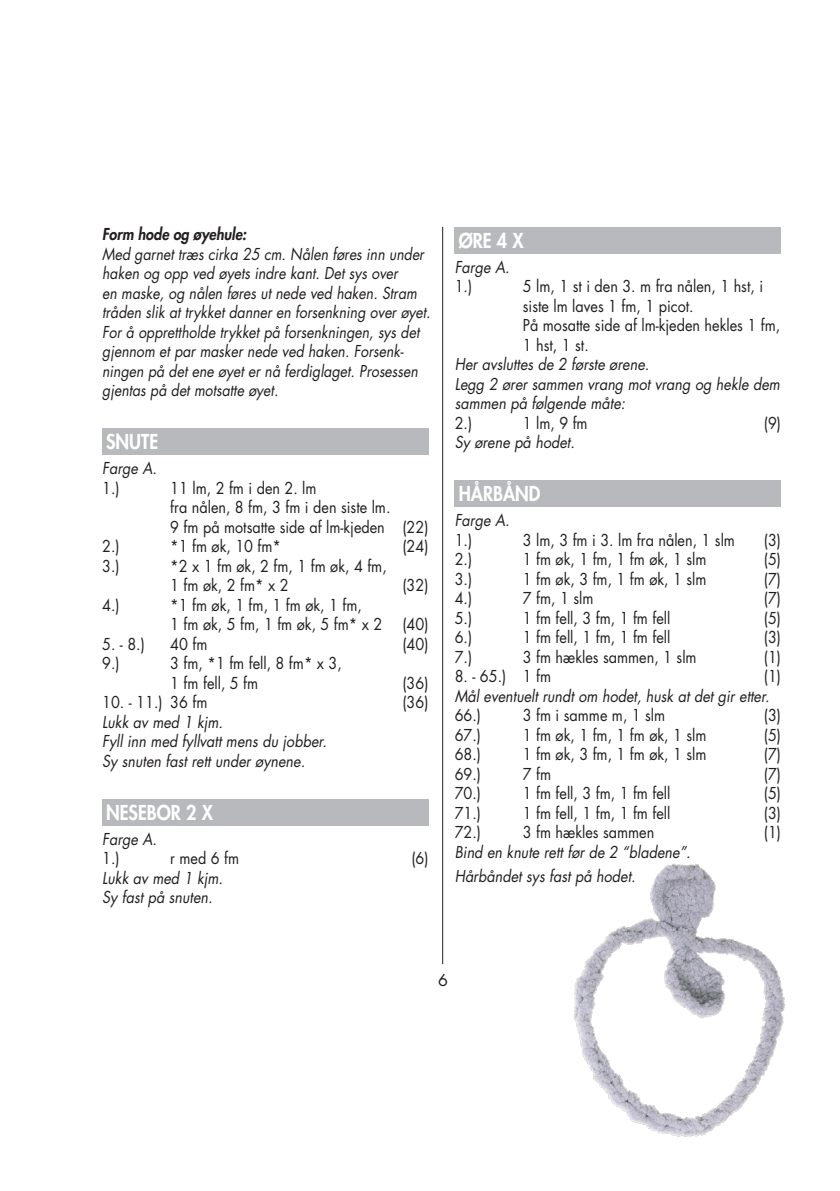
<style>
.page{position:relative;width:840px;height:1191px;background:#fff}
.page>*{position:absolute;margin:0;border:0;box-sizing:border-box;transform-origin:0 0}
.t1{font:800 20px "Futura Std";color:#fff;scale:.9 1}
.t2{font:16px/19.6px "Futura Std";color:#231f20;scale:.9 1}
.t3{font:italic 16px/19.6px "Futura Std";color:#231f20;scale:.9 1}
.t4{font:italic 16px/19.6px "Futura Std";color:#231f20;scale:.88 1}
.t5{font:italic 800 16px "Futura Std";color:#231f20;scale:.9 1}
.t6{font:16px "Futura Std";color:#231f20}
</style>
<div class="page">
<hr style="left:442px;top:227px;width:1px;height:737px;background:#231f20">
<div style="left:102px;top:428px;width:326px;height:26px;background:#b8b9bc"></div>
<div style="left:102px;top:799px;width:326px;height:26px;background:#b8b9bc"></div>
<div style="left:454px;top:227px;width:326px;height:26px;background:#b8b9bc"></div>
<div style="left:454px;top:480px;width:326px;height:27px;background:#b8b9bc"></div>
<img style="left:573px;top:863px;width:212px;height:274px">
<p class="t5" style="left:102px;top:224px;width:162px">Form hode og øyehule:</p>
<p class="t4" style="left:102px;top:244px;width:374px">Med garnet træs cirka 25 cm. Nålen føres inn under haken og opp ved øyets indre kant. Det sys over<br>en maske, og nålen føres ut nede ved haken. Stram tråden slik at trykket danner en forsenkning over øyet.<br>For å opprettholde trykket på forsenkningen, sys det gjennom et par masker nede ved haken. Forsenk&shy;ningen på det ene øyet er nå ferdiglaget. Prosessen gjentas på det motsatte øyet.</p>
<p class="t1" style="left:106px;top:429px;width:59px">SNUTE</p>
<p class="t3" style="left:102px;top:458px;width:62px">Farge A.</p>
<p class="t2" style="left:102px;top:478px;width:21px">1.)</p>
<p class="t2" style="left:170px;top:478px;width:288px">11 lm, 2 fm i den 2. lm<br>fra nålen, 8 fm, 3 fm i den siste lm.<br>9 fm på motsatte side af lm-kjeden (22)</p>
<p class="t2" style="left:102px;top:536px;width:21px">2.)</p>
<p class="t2" style="left:170px;top:536px;width:125px">*1 fm øk, 10 fm*</p>
<p class="t2" style="left:402px;top:536px;width:30px">(24)</p>
<p class="t2" style="left:102px;top:556px;width:21px">3.)</p>
<p class="t2" style="left:170px;top:556px;width:242px">*2 x 1 fm øk, 2 fm, 1 fm øk, 4 fm,<br>1 fm øk, 2 fm* x 2</p>
<p class="t2" style="left:402px;top:575px;width:30px">(32)</p>
<p class="t2" style="left:102px;top:595px;width:21px">4.)</p>
<p class="t2" style="left:170px;top:595px;width:237px">*1 fm øk, 1 fm, 1 fm øk, 1 fm,<br>1 fm øk, 5 fm, 1 fm øk, 5 fm* x 2</p>
<p class="t2" style="left:402px;top:614px;width:30px">(40)</p>
<p class="t2" style="left:102px;top:634px;width:49px">5. - 8.)</p>
<p class="t2" style="left:170px;top:634px;width:43px">40 fm</p>
<p class="t2" style="left:402px;top:634px;width:30px">(40)</p>
<p class="t2" style="left:102px;top:653px;width:21px">9.)</p>
<p class="t2" style="left:170px;top:653px;width:192px">3 fm, *1 fm fell, 8 fm* x 3,<br>1 fm fell, 5 fm</p>
<p class="t2" style="left:402px;top:673px;width:30px">(36)</p>
<p class="t2" style="left:102px;top:692px;width:118px">10. - 11.) 36 fm</p>
<p class="t2" style="left:402px;top:692px;width:30px">(36)</p>
<p class="t3" style="left:102px;top:712px;width:136px">Lukk av med 1 kjm.</p>
<p class="t3" style="left:102px;top:731px;width:251px">Fyll inn med fyllvatt mens du jobber.</p>
<p class="t3" style="left:102px;top:751px;width:227px">Sy snuten fast rett under øynene.</p>
<p class="t1" style="left:106px;top:800px;width:120px">NESEBOR 2 X</p>
<p class="t3" style="left:102px;top:829px;width:62px">Farge A.</p>
<p class="t2" style="left:102px;top:848px;width:21px">1.)</p>
<p class="t2" style="left:170px;top:848px;width:78px">r med 6 fm</p>
<p class="t2" style="left:411px;top:848px;width:21px">(6)</p>
<p class="t3" style="left:102px;top:868px;width:136px">Lukk av med 1 kjm.</p>
<p class="t3" style="left:102px;top:887px;width:124px">Sy fast på snuten.</p>
<p class="t1" style="left:458px;top:228px;width:74px">ØRE 4 X</p>
<p class="t3" style="left:454px;top:257px;width:62px">Farge A.</p>
<p class="t2" style="left:454px;top:277px;width:21px">1.)</p>
<p class="t2" style="left:522px;top:277px;width:287px">5 lm, 1 st i den 3. m fra nålen, 1 hst, i siste lm laves 1 fm, 1 picot.<br>På mosatte side af lm-kjeden hekles 1 fm,<br>1 hst, 1 st.</p>
<p class="t3" style="left:454px;top:355px;width:217px">Her avsluttes de 2 første ørene.</p>
<p class="t3" style="left:454px;top:374px;width:362px">Legg 2 ører sammen vrang mot vrang og hekle dem sammen på følgende måte:</p>
<p class="t2" style="left:454px;top:413px;width:21px">2.)</p>
<p class="t2" style="left:522px;top:413px;width:74px">1 lm, 9 fm</p>
<p class="t2" style="left:763px;top:413px;width:21px">(9)</p>
<p class="t3" style="left:454px;top:433px;width:135px">Sy ørene på hodet.</p>
<p class="t1" style="left:458px;top:481px;width:92px">HÅRBÅND</p>
<p class="t3" style="left:454px;top:511px;width:62px">Farge A.</p>
<p class="t2" style="left:454px;top:530px;width:21px">1.)</p>
<p class="t2" style="left:522px;top:530px;width:237px">3 lm, 3 fm i 3. lm fra nålen, 1 slm</p>
<p class="t2" style="left:763px;top:530px;width:21px">(3)</p>
<p class="t2" style="left:454px;top:550px;width:21px">2.)</p>
<p class="t2" style="left:522px;top:550px;width:205px">1 fm øk, 1 fm, 1 fm øk, 1 slm</p>
<p class="t2" style="left:763px;top:550px;width:21px">(5)</p>
<p class="t2" style="left:454px;top:569px;width:21px">3.)</p>
<p class="t2" style="left:522px;top:569px;width:205px">1 fm øk, 3 fm, 1 fm øk, 1 slm</p>
<p class="t2" style="left:763px;top:569px;width:21px">(7)</p>
<p class="t2" style="left:454px;top:589px;width:21px">4.)</p>
<p class="t2" style="left:522px;top:589px;width:80px">7 fm, 1 slm</p>
<p class="t2" style="left:763px;top:589px;width:21px">(7)</p>
<p class="t2" style="left:454px;top:608px;width:21px">5.)</p>
<p class="t2" style="left:522px;top:608px;width:165px">1 fm fell, 3 fm, 1 fm fell</p>
<p class="t2" style="left:763px;top:608px;width:21px">(5)</p>
<p class="t2" style="left:454px;top:628px;width:21px">6.)</p>
<p class="t2" style="left:522px;top:628px;width:165px">1 fm fell, 1 fm, 1 fm fell</p>
<p class="t2" style="left:763px;top:628px;width:21px">(3)</p>
<p class="t2" style="left:454px;top:647px;width:21px">7.)</p>
<p class="t2" style="left:522px;top:647px;width:194px">3 fm hækles sammen, 1 slm</p>
<p class="t2" style="left:763px;top:647px;width:21px">(1)</p>
<p class="t2" style="left:454px;top:667px;width:109px">8. - 65.) 1 fm</p>
<p class="t2" style="left:763px;top:667px;width:21px">(1)</p>
<p class="t3" style="left:454px;top:686px;width:351px">Mål eventuelt rundt om hodet, husk at det gir etter.</p>
<p class="t2" style="left:454px;top:706px;width:31px">66.)</p>
<p class="t2" style="left:522px;top:706px;width:160px">3 fm i samme m, 1 slm</p>
<p class="t2" style="left:763px;top:706px;width:21px">(3)</p>
<p class="t2" style="left:454px;top:725px;width:31px">67.)</p>
<p class="t2" style="left:522px;top:725px;width:205px">1 fm øk, 1 fm, 1 fm øk, 1 slm</p>
<p class="t2" style="left:763px;top:725px;width:21px">(5)</p>
<p class="t2" style="left:454px;top:745px;width:31px">68.)</p>
<p class="t2" style="left:522px;top:745px;width:205px">1 fm øk, 3 fm, 1 fm øk, 1 slm</p>
<p class="t2" style="left:763px;top:745px;width:21px">(7)</p>
<p class="t2" style="left:454px;top:764px;width:31px">69.)</p>
<p class="t2" style="left:522px;top:764px;width:33px">7 fm</p>
<p class="t2" style="left:763px;top:764px;width:21px">(7)</p>
<p class="t2" style="left:454px;top:784px;width:31px">70.)</p>
<p class="t2" style="left:522px;top:784px;width:165px">1 fm fell, 3 fm, 1 fm fell</p>
<p class="t2" style="left:763px;top:784px;width:21px">(5)</p>
<p class="t2" style="left:454px;top:803px;width:31px">71.)</p>
<p class="t2" style="left:522px;top:803px;width:165px">1 fm fell, 1 fm, 1 fm fell</p>
<p class="t2" style="left:763px;top:803px;width:21px">(3)</p>
<p class="t2" style="left:454px;top:823px;width:31px">72.)</p>
<p class="t2" style="left:522px;top:823px;width:148px">3 fm hækles sammen</p>
<p class="t2" style="left:763px;top:823px;width:21px">(1)</p>
<p class="t3" style="left:454px;top:842px;width:263px">Bind en knute rett før de 2 “bladene”.</p>
<p class="t3" style="left:454px;top:866px;width:202px">Hårbåndet sys fast på hodet.</p>
<p class="t6" style="left:438px;top:969px;width:11px">6</p>
</div>
